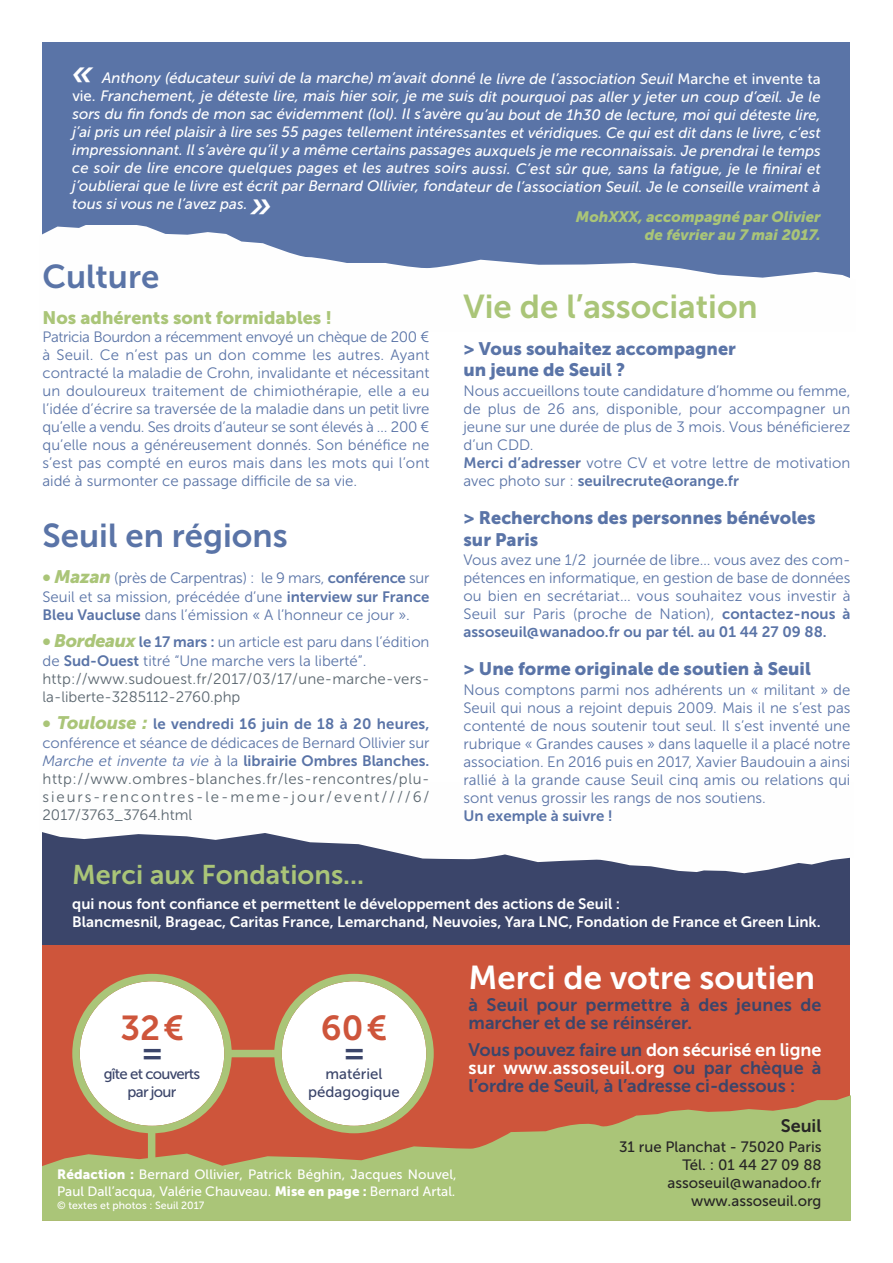
<style>
.page{position:relative;width:893px;height:1263px;background:#fff}
.page>*{position:absolute;margin:0;border:0;box-sizing:border-box;transform-origin:0 0}
.t1{font:italic 36px "Museo Sans 700";color:#fff}
.t2{font:34.5px "Museo Sans 700";color:#ce553b}
.t3{font:34.5px "Museo Sans 700";color:#3b456a}
.t4{font:33px "Museo Sans 700";color:#5a74a7}
.t5{font:33px "Museo Sans 700";color:#fff}
.t6{font:33px "Museo Sans 700";color:#aac578}
.t7{font:27px "Museo Sans 700";color:#aac578}
.t8{font:18px/18px "Museo Sans 700";letter-spacing:.01em;color:#3b456a}
.t9{font:18px/21.6px "Museo Sans 900";color:#5a74a7}
.t10{font:18px "Museo Sans 900";color:#aac578}
.t11{font:18px "Museo Sans 700";color:#272526}
.t12{font:15px/18px "Museo Sans 300";color:#5a74a7;text-align:justify}
.t13{font:italic 15px/18px "Museo Sans 500";color:#fff;text-align:justify}
.t14{font:15px/18px "Museo Sans 300";letter-spacing:.015em;color:#5a666f}
.t15{font:15px "Museo Sans 700";color:#5a74a7}
.t16{font:15px/18px "Museo Sans 700";color:#fff}
.t17{font:15px/18px "Museo Sans 500";color:#272526;text-align:right}
.t18{font:italic 15px/18px "Museo Sans 900";color:#aac578;text-align:right}
.t19{font:15px/18px "Museo Sans 500";letter-spacing:-.05em;color:#3b456a;text-align:center}
.t20{font:15px/18px "Museo Sans 500";letter-spacing:-.005em;color:#3b456a;text-align:center}
.t21{font:13.5px/16.2px "Museo Sans 500";letter-spacing:.01em;color:#fff}
.t22{font:10.5px "Museo Sans 500";color:#fff}
.s1{font-style:normal}
.s2{font-family:"Museo Sans 900";font-size:18px;color:#aac578}
.s3{font-family:"Museo Sans 900";font-style:italic;font-size:18px;color:#aac578}
.s4{font-family:"Museo Sans 700"}
.s5{font-family:"Museo Sans 300";font-style:italic}
.s6{font-family:"Museo Sans 300"}
.s7{color:#fff}
.s8{font-family:"Museo Sans 900"}
</style>
<div class="page">
<div style="left:43px;top:43px;width:807px;height:255px;background:#5a74a7"></div>
<svg style="left:42px;top:225px;width:808px;height:73px;fill:#fefefe"></svg>
<div style="left:43px;top:944px;width:807px;height:276px;background:#ce553b"></div>
<div style="left:43px;top:808px;width:807px;height:136px;background:#3b456a"></div>
<svg style="left:43px;top:1095px;width:807px;height:125px;fill:#aac578"></svg>
<svg style="left:42px;top:808px;width:808px;height:65px;fill:#fefefe"></svg>
<svg style="left:72px;top:974px;width:160px;height:159px"></svg>
<svg style="left:274px;top:974px;width:160px;height:159px"></svg>
<div style="left:148px;top:1128px;width:7px;height:35px;background:#aac578"></div>
<div style="left:227px;top:1050px;width:52px;height:7px;background:#aac578"></div>
<h1 class="t1" style="left:72px;top:51px;width:23px">«</h1>
<p class="t13" style="left:72px;top:69px;width:750px;text-indent:30px">Anthony (éducateur suivi de la marche) m’avait donné le livre de l’association Seuil <span class="s1">Marche et invente ta vie.</span> Franchement, je déteste lire, mais hier soir, je me suis dit pourquoi pas aller y jeter un coup d’œil. Je le sors du fin fonds de mon sac évidemment (lol). Il s’avère qu’au bout de 1h30 de lecture, moi qui déteste lire, j’ai pris un réel plaisir à lire ses 55 pages tellement intéressantes et véridiques. Ce qui est dit dans le livre, c’est impressionnant. Il s’avère qu’il y a même certains passages auxquels je me reconnaissais. Je prendrai le temps ce soir de lire encore quelques pages et les autres soirs aussi. C’est sûr que, sans la fatigue, je le finirai et j’oublierai que le livre est écrit par Bernard Ollivier, fondateur de l’association Seuil. Je le conseille vraiment à tous si vous ne l’avez pas.</p>
<h1 class="t1" style="left:251px;top:183px;width:23px">»</h1>
<p class="t18" style="left:576px;top:208px;width:246px">MohXXX, accompagné par Olivier de février au 7 mai 2017.</p>
<h3 class="t4" style="left:43px;top:258px;width:118px">Culture</h3>
<p class="t10" style="left:43px;top:307px;width:291px">Nos adhérents sont formidables !</p>
<p class="t12" style="left:43px;top:328px;width:388px">Patricia Bourdon a récemment envoyé un chèque de 200 € à Seuil. Ce n’est pas un don comme les autres. Ayant contracté la maladie de Crohn, invalidante et nécessitant un douloureux traitement de chimiothérapie, elle a eu l’idée d’écrire sa traversée de la maladie dans un petit livre qu’elle a vendu. Ses droits d’auteur se sont élevés à … 200 € qu’elle nous a généreusement donnés. Son bénéfice ne s’est pas compté en euros mais dans les mots qui l’ont aidé à surmonter ce passage difficile de sa vie.</p>
<h3 class="t4" style="left:43px;top:517px;width:247px">Seuil en régions</h3>
<p class="t12" style="left:43px;top:568px;width:388px;line-height:18.6px"><span class="s2">•</span> <span class="s3">Mazan</span> (près de Carpentras) : le 9 mars, <span class="s4">conférence</span> sur Seuil et sa mission, précédée d’une <span class="s4">interview sur France Bleu Vaucluse</span> dans l’émission « A l’honneur ce jour ».</p>
<p class="t12" style="left:43px;top:632px;width:388px;line-height:19.4px"><span class="s2">•</span> <span class="s3">Bordeaux</span> <span class="s4">le 17 mars :</span> un article est paru dans l’édition de <span class="s4">Sud-Ouest</span> titré “Une marche vers la liberté”.</p>
<p class="t14" style="left:43px;top:670px;width:388px">http://www.sudouest.fr/2017/03/17/une-marche-vers&shy;la-liberte-3285112-2760.php</p>
<p class="t15" style="left:43px;top:715px;width:388px"><span class="s2">•</span> <span class="s3">Toulouse :</span> le vendredi 16 juin de 18 à 20 heures,</p>
<p class="t12" style="left:43px;top:734px;width:388px">conférence et séance de dédicaces de Bernard Ollivier sur</p>
<p class="t15" style="left:43px;top:752px;width:388px"><span class="s5">Marche et invente ta vie</span> <span class="s6">à la</span> librairie Ombres Blanches.</p>
<p class="t14" style="left:43px;top:770px;width:388px;text-align:justify">http://www.ombres-blanches.fr/les-rencontres/plu&shy;sieurs-rencontres-le-meme-jour/event////6/ 2017/3763_3764.html</p>
<h3 class="t6" style="left:463px;top:287px;width:296px">Vie de l’association</h3>
<p class="t9" style="left:463px;top:338px;width:274px">&gt; Vous souhaitez accompagner un jeune de Seuil ?</p>
<p class="t12" style="left:463px;top:382px;width:388px;text-align:left">Nous accueillons toute candidature d’homme ou femme, de plus de 26 ans, disponible, pour accompagner un jeune sur une durée de plus de 3 mois. Vous bénéficierez d’un CDD.<br><span class="s4">Merci d’adresser</span> votre CV et votre lettre de motivation</p>
<p class="t15" style="left:463px;top:472px;width:277px"><span class="s6">avec photo sur :</span> seuilrecrute@orange.fr</p>
<p class="t9" style="left:463px;top:507px;width:354px">&gt; Recherchons des personnes bénévoles sur Paris</p>
<p class="t12" style="left:463px;top:551px;width:388px">Vous avez une 1/2 journée de libre… vous avez des com&shy;pétences en informatique, en gestion de base de données ou bien en secrétariat… vous souhaitez vous investir à Seuil sur Paris (proche de Nation), <span class="s4">contactez-nous à</span></p>
<p class="t15" style="left:463px;top:623px;width:365px">assoseuil@wanadoo.fr ou par tél. au 01 44 27 09 88.</p>
<p class="t9" style="left:463px;top:658px;width:349px">&gt; Une forme originale de soutien à Seuil</p>
<p class="t12" style="left:463px;top:680px;width:388px">Nous comptons parmi nos adhérents un « militant » de Seuil qui nous a rejoint depuis 2009. Mais il ne s’est pas contenté de nous soutenir tout seul. Il s’est inventé une rubrique « Grandes causes » dans laquelle il a placé notre association. En 2016 puis en 2017, Xavier Baudouin a ainsi rallié à la grande cause Seuil cinq amis ou relations qui sont venus grossir les rangs de nos soutiens.</p>
<p class="t15" style="left:463px;top:807px;width:151px">Un exemple à suivre !</p>
<h3 class="t7" style="left:72px;top:858px;width:293px">Merci aux Fondations...</h3>
<p class="t16" style="left:72px;top:895px;width:750px">qui nous font confiance et permettent le développement des actions de Seuil :<br>Blancmesnil, Brageac, Caritas France, Lemarchand, Neuvoies, Yara LNC, Fondation de France et Green Link.</p>
<h3 class="t5" style="left:469px;top:958px;width:348px">Merci de votre soutien</h3>
<p class="t8" style="left:469px;top:996px;width:354px">à Seuil pour permettre à des jeunes de marcher et de se réinsérer.</p>
<p class="t8" style="left:469px;top:1041px;width:354px;text-align:justify">Vous pouvez faire un <span class="s7">don sécurisé en ligne sur www.assoseuil.org</span> ou par chèque à l’ordre de Seuil, à l’adresse ci-dessous :</p>
<h2 class="t2" style="left:120px;top:1008px;width:65px">32€</h2>
<p class="t19" style="left:104px;top:1065px;width:98px">gîte et couverts par jour</p>
<h2 class="t2" style="left:321px;top:1008px;width:68px">60€</h2>
<p class="t20" style="left:308px;top:1065px;width:93px">matériel pédagogique</p>
<h2 class="t3" style="left:141px;top:1032px;width:24px">=</h2>
<h2 class="t3" style="left:343px;top:1032px;width:24px">=</h2>
<p class="t21" style="left:57px;top:1166px;width:401px"><span class="s8">Rédaction :</span> Bernard Ollivier, Patrick Béghin, Jacques Nouvel,<br>Paul Dall’acqua, Valérie Chauveau. <span class="s8">Mise en page :</span> Bernard Artal.</p>
<p class="t22" style="left:57px;top:1200px;width:149px">© textes et photos : Seuil 2017</p>
<p class="t11" style="left:781px;top:1115px;width:42px">Seuil</p>
<p class="t17" style="left:619px;top:1137px;width:204px">31 rue Planchat - 75020 Paris<br>Tél. : 01 44 27 09 88 assoseuil@wanadoo.fr www.assoseuil.org</p>
</div>
